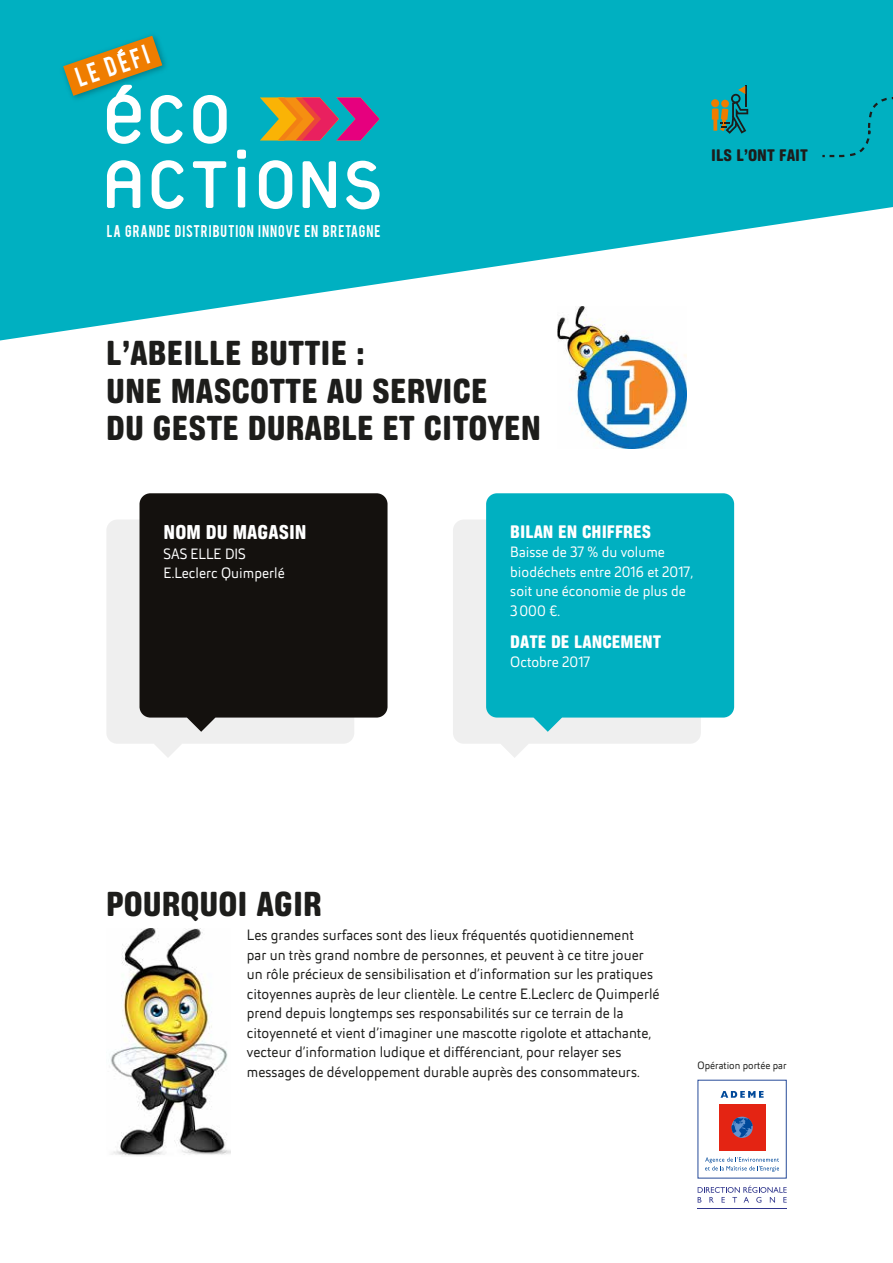
<style>
.page{position:relative;width:893px;height:1263px;background:#fff}
.page>*{position:absolute;margin:0;border:0;box-sizing:border-box;transform-origin:0 0}
.t1{font:42px/37.5px "Ketchupa";color:#1d1d1b}
.t2{font:24.3px "Ketchupa";color:#fff}
.t3{font:21.9px "Ketchupa";color:#fff}
.t4{font:21.75px "Bebas";color:#fff;scale:.95 1}
.t5{font:20.25px "Ketchupa";color:#1d1d1b}
.t6{font:15px/19.5px "Helia Core";color:#1d1d1b}
.t7{font:15px/19.5px "Helia Core";color:#fff}
.t8{font:13.35px "Bebas";letter-spacing:.07em;color:#fff;scale:.95 1}
.t9{font:10.65px "Helia Core";color:#1d1d1b}
</style>
<div class="page">
<svg style="left:0;top:0;width:893px;height:340px;fill:#00b0c1"></svg>
<svg style="left:260px;top:97px;width:120px;height:43px;background:#a76c66"></svg>
<svg style="left:346px;top:161px;width:34px;height:48px"></svg>
<svg style="left:237px;top:150px;width:9px;height:58px"></svg>
<svg style="left:107px;top:160px;width:33px;height:48px"></svg>
<svg style="left:152px;top:160px;width:32px;height:49px"></svg>
<svg style="left:193px;top:161px;width:33px;height:47px"></svg>
<svg style="left:259px;top:160px;width:33px;height:49px"></svg>
<svg style="left:303px;top:161px;width:33px;height:47px"></svg>
<svg style="left:193px;top:95px;width:34px;height:49px"></svg>
<img style="left:56px;top:29px;width:116px;height:77px">
<svg style="left:63px;top:36px;width:120px;height:108px;background:#57ad9b"></svg>
<div style="left:820px;top:96px;width:73px;height:62px;background:#00b0c1"></div>
<hr style="left:745px;top:85px;width:2px;height:22px;background:#1d1d1b">
<svg style="left:712px;top:86px;width:36px;height:48px;background:#338a7c"></svg>
<div style="left:453px;top:519px;width:248px;height:225px;background:#efefef;border-radius:11px"></div>
<div style="left:486px;top:493px;width:248px;height:224px;background:#00b0c1;border-radius:11px"></div>
<svg style="left:500px;top:717px;width:62px;height:41px"></svg>
<div style="left:106px;top:519px;width:248px;height:225px;background:#efefef;border-radius:11px"></div>
<div style="left:140px;top:493px;width:248px;height:224px;background:#14110e;border-radius:11px"></div>
<svg style="left:154px;top:717px;width:61px;height:40px"></svg>
<svg style="left:698px;top:1185px;width:89px;height:18px"></svg>
<div style="left:719px;top:1105px;width:46px;height:46px;background:#e42413"></div>
<svg style="left:731px;top:1117px;width:22px;height:21px"></svg>
<svg style="left:720px;top:1091px;width:44px;height:7px"></svg>
<svg style="left:705px;top:1157px;width:74px;height:15px"></svg>
<hr style="left:698px;top:1208px;width:89px;height:1px;background:#31378d">
<img style="left:111px;top:929px;width:120px;height:227px">
<img style="left:557px;top:306px;width:130px;height:143px">
<h3 class="t4" style="left:71px;top:63px;width:81px;rotate:-19deg">LE DEFI</h3>
<p class="t8" style="left:107px;top:222px;width:290px">LA GRANDE DISTRIBUTION INNOVE EN BRETAGNE</p>
<h3 class="t5" style="left:711px;top:145px;width:98px">ILS L’ONT FAIT</h3>
<h1 class="t1" style="left:106px;top:334px;width:436px">L’ABEILLE BUTTIE :<br>UNE MASCOTTE AU SERVICE<br>DU GESTE DURABLE ET CITOYEN</h1>
<h2 class="t2" style="left:164px;top:520px;width:145px">NOM DU MAGASIN</h2>
<p class="t7" style="left:164px;top:544px;width:123px">SAS ELLE DIS<br>E.Leclerc Quimperlé</p>
<h3 class="t3" style="left:510px;top:520px;width:142px">BILAN EN CHIFFRES</h3>
<p class="t7" style="left:510px;top:542px;width:184px">Baisse de 37 % du volume biodéchets entre 2016 et 2017, soit une économie de plus de<br>3000 €.</p>
<h3 class="t3" style="left:510px;top:630px;width:153px">DATE DE LANCEMENT</h3>
<p class="t7" style="left:510px;top:652px;width:82px">Octobre 2017</p>
<h1 class="t1" style="left:106px;top:884px;width:217px">POURQUOI AGIR</h1>
<p class="t6" style="left:247px;top:925px;width:414px">Les grandes surfaces sont des lieux fréquentés quotidiennement<br>par un très grand nombre de personnes, et peuvent à ce titre jouer un rôle précieux de sensibilisation et d’information sur les pratiques citoyennes auprès de leur clientèle. Le centre E.Leclerc de Quimperlé prend depuis longtemps ses responsabilités sur ce terrain de la citoyenneté et vient d’imaginer une mascotte rigolote et attachante, vecteur d’information ludique et différenciant, pour relayer ses messages de développement durable auprès des consommateurs.</p>
<p class="t9" style="left:697px;top:1058px;width:91px">Opération portée par</p>
</div>
